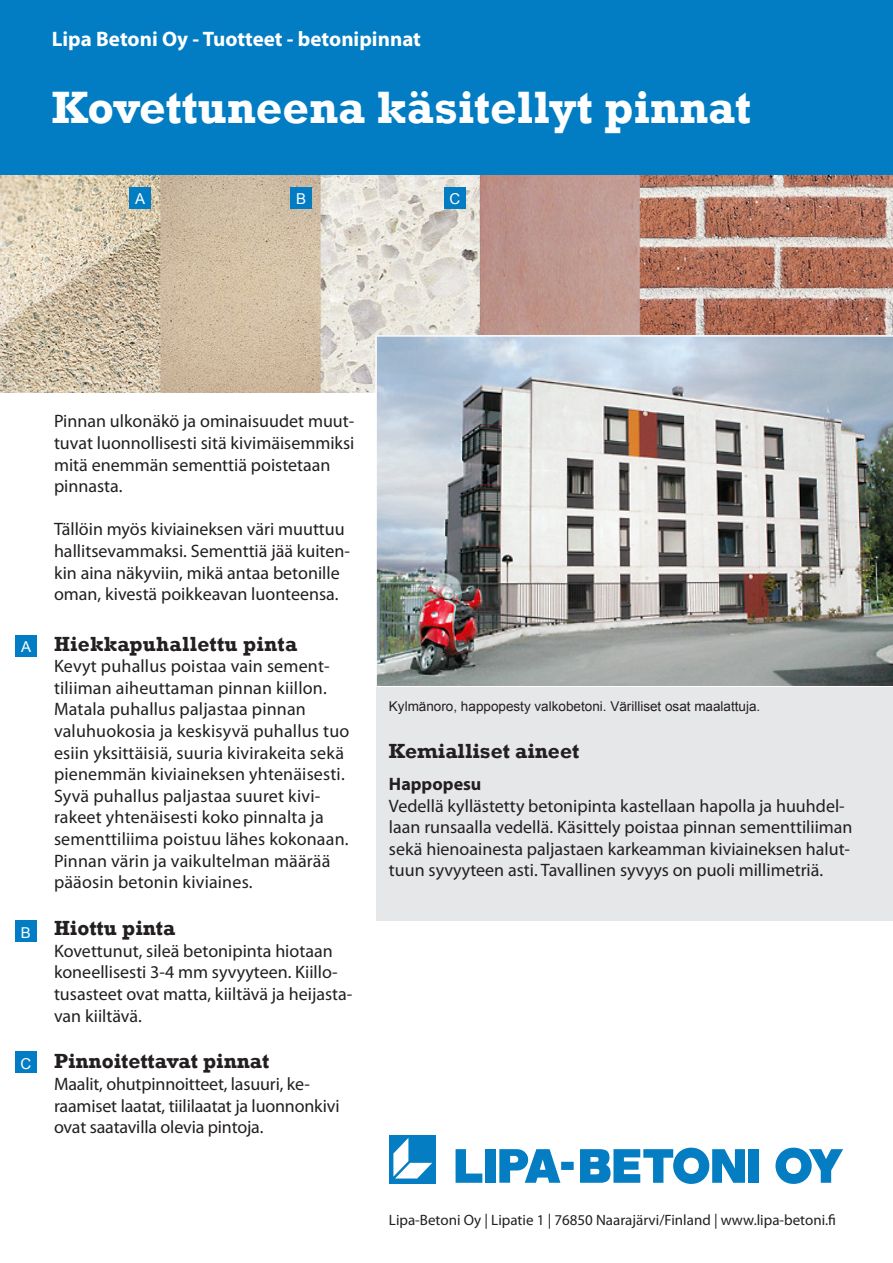
<style>
.page{position:relative;width:893px;height:1263px;background:#fff}
.page>*{position:absolute;margin:0;border:0;box-sizing:border-box;transform-origin:0 0}
.t1{font:700 46.5px "Rockwell";color:#fff}
.t2{font:700 21px "Rockwell";color:#231f20}
.t3{font:700 21px "Myriad Pro";color:#fff}
.t4{font:18px/21.6px "Myriad Pro";color:#231f20}
.t5{font:700 18px "Myriad Pro";color:#231f20}
.t6{font:15px "Myriad Pro";color:#231f20}
.t7{font:15px "Arial";color:#fff}
.t8{font:13.5px "Arial";color:#231f20}
</style>
<div class="page">
<div style="left:389px;top:1135px;width:46px;height:48px;background:#047dc2"></div>
<svg style="left:393px;top:1138px;width:39px;height:40px"></svg>
<svg style="left:456px;top:1149px;width:26px;height:34px"></svg>
<div style="left:486px;top:1149px;width:10px;height:34px;background:#047dc2"></div>
<svg style="left:580px;top:1148px;width:165px;height:36px"></svg>
<div style="left:748px;top:1149px;width:11px;height:34px;background:#047dc2"></div>
<svg style="left:775px;top:1148px;width:68px;height:36px"></svg>
<svg style="left:499px;top:1149px;width:75px;height:34px"></svg>
<div style="left:0;top:0;width:893px;height:176px;background:#027dc3"></div>
<img style="left:0;top:176px;width:893px;height:217px">
<img style="left:375px;top:335px;width:518px;height:351px">
<div style="left:376px;top:687px;width:517px;height:234px;background:#e6e7e9"></div>
<div style="left:15px;top:635px;width:21px;height:21px;background:#027dc3"></div>
<div style="left:15px;top:921px;width:21px;height:21px;background:#027dc3"></div>
<div style="left:15px;top:1052px;width:21px;height:21px;background:#027dc3"></div>
<div style="left:129px;top:187px;width:21px;height:21px;background:#027dc3"></div>
<div style="left:291px;top:187px;width:21px;height:21px;background:#027dc3"></div>
<div style="left:444px;top:187px;width:21px;height:21px;background:#027dc3"></div>
<p class="t3" style="left:52px;top:25px;width:371px">Lipa Betoni Oy - Tuotteet - betonipinnat</p>
<p class="t1" style="left:52px;top:79px;width:701px">Kovettuneena käsitellyt pinnat</p>
<p class="t7" style="left:135px;top:189px;width:12px">A</p>
<p class="t7" style="left:296px;top:189px;width:12px">B</p>
<p class="t7" style="left:449px;top:189px;width:12px">C</p>
<p class="t7" style="left:21px;top:637px;width:12px">A</p>
<p class="t7" style="left:21px;top:923px;width:12px">B</p>
<p class="t7" style="left:20px;top:1054px;width:12px">C</p>
<p class="t4" style="left:54px;top:410px;width:302px">Pinnan ulkonäkö ja ominaisuudet muut&shy;tuvat luonnollisesti sitä kivimäisemmiksi mitä enemmän sementtiä poistetaan pinnasta.</p>
<p class="t4" style="left:54px;top:518px;width:297px">Tällöin myös kiviaineksen väri muuttuu hallitsevammaksi. Sementtiä jää kuiten&shy;kin aina näkyviin, mikä antaa betonille oman, kivestä poikkeavan luonteensa.</p>
<p class="t2" style="left:54px;top:631px;width:245px">Hiekkapuhallettu pinta</p>
<p class="t4" style="left:54px;top:655px;width:297px">Kevyt puhallus poistaa vain sement&shy;tiliiman aiheuttaman pinnan kiillon.<br>Matala puhallus paljastaa pinnan valuhuokosia ja keskisyvä puhallus tuo esiin yksittäisiä, suuria kivirakeita sekä pienemmän kiviaineksen yhtenäisesti.<br>Syvä puhallus paljastaa suuret kivi&shy;rakeet yhtenäisesti koko pinnalta ja sementtiliima poistuu lähes kokonaan.<br>Pinnan värin ja vaikultelman määrää pääosin betonin kiviaines.</p>
<p class="t2" style="left:54px;top:915px;width:123px">Hiottu pinta</p>
<p class="t4" style="left:54px;top:939px;width:300px">Kovettunut, sileä betonipinta hiotaan koneellisesti 3-4 mm syvyyteen. Kiillo&shy;tusasteet ovat matta, kiiltävä ja heijasta&shy;van kiiltävä.</p>
<p class="t2" style="left:54px;top:1048px;width:217px">Pinnoitettavat pinnat</p>
<p class="t4" style="left:54px;top:1073px;width:287px">Maalit, ohutpinnoitteet, lasuuri, ke&shy;raamiset laatat, tiililaatat ja luonnonkivi ovat saatavilla olevia pintoja.</p>
<p class="t8" style="left:389px;top:698px;width:373px">Kylmänoro, happopesty valkobetoni. Värilliset osat maalattuja.</p>
<p class="t2" style="left:389px;top:738px;width:192px">Kemialliset aineet</p>
<p class="t5" style="left:389px;top:772px;width:94px">Happopesu</p>
<p class="t4" style="left:389px;top:794px;width:465px">Vedellä kyllästetty betonipinta kastellaan hapolla ja huuhdel&shy;laan runsaalla vedellä. Käsittely poistaa pinnan sementtiliiman sekä hienoainesta paljastaen karkeamman kiviaineksen halut&shy;tuun syvyyteen asti. Tavallinen syvyys on puoli millimetriä.</p>
<p class="t6" style="left:389px;top:1211px;width:449px">Lipa-Betoni Oy | Lipatie 1 | 76850 Naarajärvi/Finland | www.lipa-betoni.fi</p>
</div>
